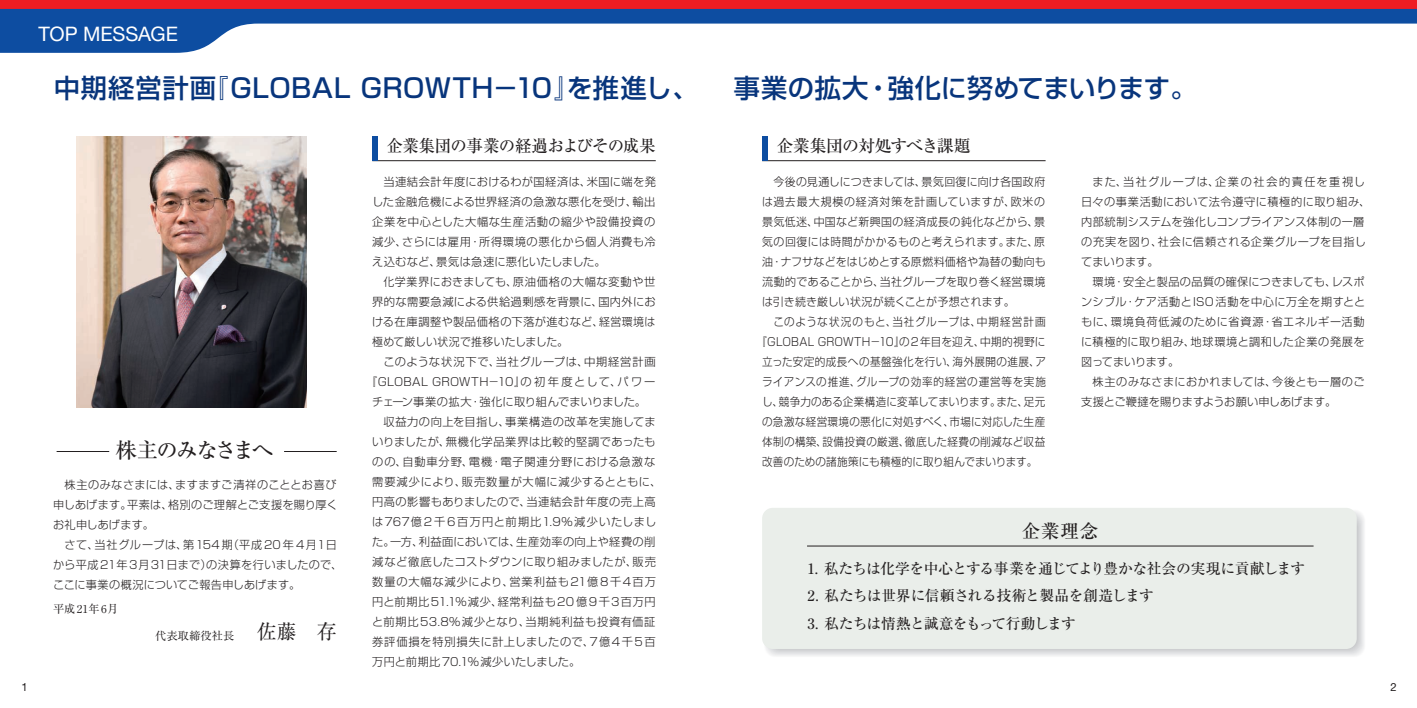
<style>
.page{position:relative;width:1417px;height:708px;background:#fff}
.page>*{position:absolute;margin:0;border:0;box-sizing:border-box;transform-origin:0 0}
.t1{font:26.25px "Shin Go Medium 83 pv RKSJ H";letter-spacing:.02em;color:#08357c}
.t2{font:21.25px "Ryumin Medium 83 pv RKSJ H";letter-spacing:-.08em;color:#231f20}
.t3{font:20px "Helvetica Neue";letter-spacing:-.005em;color:#fff}
.t4{font:18.75px "Ryumin Medium 83 pv RKSJ H";color:#231f20}
.t5{font:16.88px "Ryumin Medium 83 pv RKSJ H";letter-spacing:-.03em;color:#231f20}
.t6{font:14.75px "Ryumin Medium 83 pv RKSJ H";letter-spacing:-.035em;color:#231f20}
.t7{font:14.75px "Ryumin Medium 83 pv RKSJ H";letter-spacing:-.055em;color:#231f20}
.t8{font:11.25px/20px "Shin Go Light 83 pv RKSJ H";letter-spacing:.035em;color:#231f20;text-align:justify}
.t9{font:11.25px/20px "Shin Go Light 83 pv RKSJ H";letter-spacing:.035em;color:#231f20;text-align:right;scale:.94 1}
.t10{font:11.25px "Shin Go Light 83 pv RKSJ H";letter-spacing:.055em;color:#231f20}
.t11{font:11.25px "Shin Go Light 83 pv RKSJ H";letter-spacing:.08em;color:#231f20}
.t12{font:11.25px "Shin Go Light 83 pv RKSJ H";letter-spacing:.09em;color:#231f20}
.t13{font:11.25px "Shin Go Light 83 pv RKSJ H";letter-spacing:.005em;color:#231f20;scale:.94 1}
.t14{font:11.25px "Shin Go Light 83 pv RKSJ H";color:#231f20}
.t15{font:11.25px "Shin Go Light 83 pv RKSJ H";letter-spacing:.06em;color:#231f20}
.t16{font:11.25px "Shin Go Light 83 pv RKSJ H";letter-spacing:.075em;color:#231f20}
.t17{font:11.25px "Shin Go Light 83 pv RKSJ H";letter-spacing:.07em;color:#231f20}
.t18{font:11.25px "Shin Go Light 83 pv RKSJ H";letter-spacing:.005em;color:#231f20}
.t19{font:11.25px "Ryumin regular 83 pv RKSJ H";letter-spacing:.005em;color:#231f20}
.t20{font:11.25px "Ryumin regular 83 pv RKSJ H";letter-spacing:.04em;color:#231f20}
.t21{font:11.25px "Helvetica Neue";color:#231f20}
.s1{font-size:20px}
</style>
<div class="page">
<div style="left:762px;top:507px;width:594px;height:142px;background:#eaeeea;border-radius:11px"></div>
<hr style="left:807px;top:545px;width:506px;height:1px;background:#231f20">
<hr style="left:762px;top:160px;width:283px;height:1px;background:#231f20">
<div style="left:762px;top:136px;width:5px;height:25px;background:#0d4da1"></div>
<hr style="left:372px;top:160px;width:283px;height:1px;background:#231f20">
<div style="left:372px;top:136px;width:5px;height:25px;background:#0d4da1"></div>
<img style="left:77px;top:136px;width:229px;height:271px">
<hr style="left:57px;top:451px;width:52px;height:1px;background:#231f20">
<hr style="left:284px;top:451px;width:53px;height:1px;background:#231f20">
<div style="left:0;top:0;width:1416px;height:14px;background:#ee1d23"></div>
<svg style="left:0;top:9px;width:1416px;height:44px"></svg>
<h3 class="t3" style="left:39px;top:27px;width:141px">TOP MESSAGE</h3>
<h1 class="t1" style="left:54px;top:78px;width:1144px">中期経営計画『GLOBAL GROWTH－10』を推進し、　 事業の拡大・強化に努めてまいります。</h1>
<h3 class="t5" style="left:386px;top:139px;width:270px">企業集団の事業の経過およびその成果</h3>
<h3 class="t5" style="left:776px;top:139px;width:195px">企業集団の対処すべき課題</h3>
<p class="t8" style="left:762px;top:173px;width:285px;text-indent:11px">今後の見通しにつきましては、景気回復に向け各国政府は過去最大規模の経済対策を計画していますが、欧米の景気低迷、中国など新興国の経済成長の鈍化などから、景気の回復には時間がかかるものと考えられます。また、原油・ナフサなどをはじめとする原燃料価格や為替の動向も流動的であることから、当社グループを取り巻く経営環境は引き続き厳しい状況が続くことが予想されます。</p>
<p class="t9" style="left:756px;top:313px;width:309px">このような状況のもと、当社グループは、中期経営計画『GLOBAL GROWTH－10』の2年目を迎え、中期的視野に立った安定的成長への基盤強化を行い、海外展開の進展、アライアンスの推進、グループの効率的経営の運営等を実施し、競争力のある企業構造に変革してまいります。また、足元の急激な経営環境の悪化に対処すべく、市場に対応した生産体制の構築、設備投資の厳選、徹底した経費の削減など収益</p>
<p class="t8" style="left:1081px;top:173px;width:291px;text-align:left;text-indent:11px">また、当社グループは、企業の社会的責任を重視し日々の事業活動において法令遵守に積極的に取り組み、内部統制システムを強化しコンプライアンス体制の一層の充実を図り、社会に信頼される企業グループを目指してまいります。</p>
<p class="t8" style="left:1081px;top:273px;width:285px;text-indent:11px">環境・安全と製品の品質の確保につきましても、レスポンシブル・ケア活動とISO活動を中心に万全を期すとともに、環境負荷低減のために省資源・省エネルギー活動に積極的に取り組み、地球環境と調和した企業の発展を図ってまいります。</p>
<p class="t8" style="left:1081px;top:373px;width:285px;text-indent:11px">株主のみなさまにおかれましては、今後とも一層のご支援とご鞭撻を賜りますようお願い申しあげます。</p>
<p class="t8" style="left:372px;top:173px;width:285px;text-indent:11px">当連結会計年度におけるわが国経済は、米国に端を発した金融危機による世界経済の急激な悪化を受け、輸出企業を中心とした大幅な生産活動の縮少や設備投資の減少、さらには雇用・所得環境の悪化から個人消費も冷え込むなど、景気は急速に悪化いたしました。</p>
<p class="t8" style="left:372px;top:273px;width:285px;text-indent:11px">化学業界におきましても、原油価格の大幅な変動や世界的な需要急減による供給過剰感を背景に、国内外における在庫調整や製品価格の下落が進むなど、経営環境は極めて厳しい状況で推移いたしました。</p>
<p class="t17" style="left:383px;top:358px;width:274px">このような状況下で、当社グループは、中期経営計画</p>
<p class="t8" style="left:366px;top:373px;width:290px">『GLOBAL GROWTH－10』の初年度として、パワー</p>
<p class="t14" style="left:372px;top:398px;width:275px">チェーン事業の拡大・強化に取り組んでまいりました。</p>
<p class="t8" style="left:383px;top:413px;width:274px">収益力の向上を目指し、事業構造の改革を実施してま</p>
<p class="t8" style="left:372px;top:433px;width:285px">いりましたが、無機化学品業界は比較的堅調であったも</p>
<p class="t11" style="left:372px;top:458px;width:285px">のの、自動車分野、電機・電子関連分野における急激な</p>
<p class="t15" style="left:372px;top:478px;width:291px">需要減少により、販売数量が大幅に減少するとともに、</p>
<p class="t8" style="left:372px;top:493px;width:285px">円高の影響もありましたので、当連結会計年度の売上高</p>
<p class="t12" style="left:372px;top:518px;width:285px">は767億2千6百万円と前期比1.9%減少いたしまし</p>
<p class="t8" style="left:372px;top:533px;width:285px">た。一方、利益面においては、生産効率の向上や経費の削</p>
<p class="t8" style="left:372px;top:553px;width:285px">減など徹底したコストダウンに取り組みましたが、販売</p>
<p class="t11" style="left:372px;top:578px;width:285px">数量の大幅な減少により、営業利益も21億8千4百万</p>
<p class="t10" style="left:372px;top:598px;width:285px">円と前期比51.1%減少、経常利益も20億9千3百万円</p>
<p class="t10" style="left:372px;top:618px;width:285px">と前期比53.8%減少となり、当期純利益も投資有価証</p>
<p class="t16" style="left:372px;top:638px;width:285px">券評価損を特別損失に計上しましたので、7億4千5百</p>
<p class="t18" style="left:372px;top:658px;width:209px">万円と前期比70.1%減少いたしました。</p>
<h2 class="t2" style="left:116px;top:442px;width:159px">株主のみなさまへ</h2>
<p class="t13" style="left:762px;top:458px;width:294px">改善のための諸施策にも積極的に取り組んでまいります。</p>
<p class="t8" style="left:53px;top:475px;width:286px;text-indent:11px">株主のみなさまには、ますますご清祥のこととお喜び申しあげます。平素は、格別のご理解とご支援を賜り厚くお礼申しあげます。</p>
<p class="t8" style="left:53px;top:535px;width:291px;text-align:left;text-indent:11px">さて、当社グループは、第154 期（平成20年 4月1日から平成21年3月31日まで）の決算を行いましたので、ここに事業の概況についてご報告申しあげます。</p>
<p class="t19" style="left:155px;top:631px;width:183px">代表取締役社長 <span class="s1">佐藤　存</span></p>
<h3 class="t4" style="left:1021px;top:523px;width:78px">企業理念</h3>
<h3 class="t6" style="left:807px;top:562px;width:499px">1. 私たちは化学を中心とする事業を通じてより豊かな社会の実現に貢献します</h3>
<h3 class="t6" style="left:807px;top:590px;width:348px">2. 私たちは世界に信頼される技術と製品を創造します</h3>
<h3 class="t7" style="left:807px;top:617px;width:270px">3. 私たちは情熱と誠意をもって行動します</h3>
<p class="t20" style="left:53px;top:604px;width:67px">平成21年6月</p>
<p class="t21" style="left:21px;top:683px;width:8px">1</p>
<p class="t21" style="left:1390px;top:683px;width:8px">2</p>
</div>
